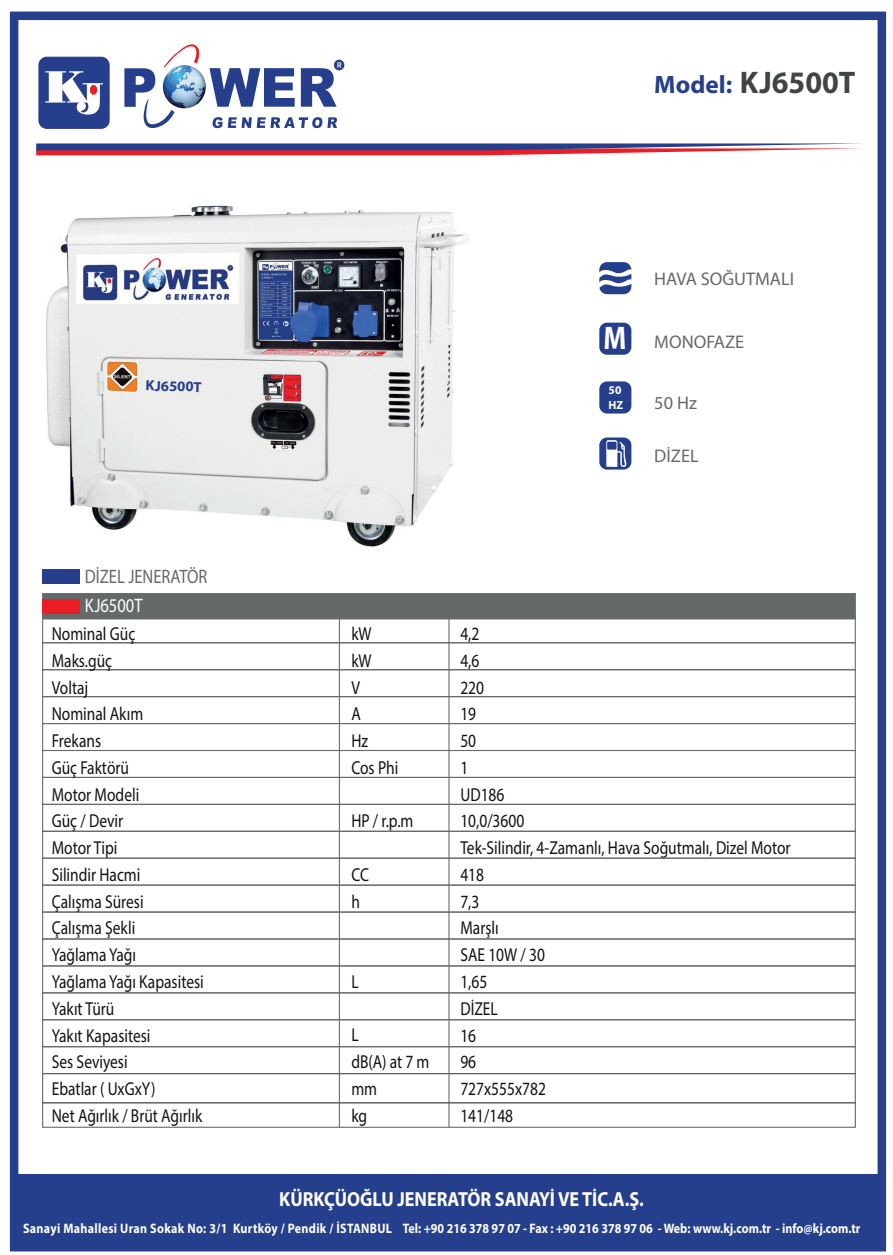
<style>
.page{position:relative;width:893px;height:1255px;background:#fff}
.page>*{position:absolute;margin:0;border:0;box-sizing:border-box;transform-origin:0 0}
.t1{font:700 32.85px "Myriad Pro";color:#fff;scale:.82 1}
.t2{font:700 31.35px "Myriad Pro";color:#414445}
.t3{font:700 20.4px "Myriad Pro";color:#fff;scale:.89 1}
.t4{font:19.5px "Myriad Pro";color:#656969;scale:.85 1}
.t5{font:19.5px "Myriad Pro";color:#fff;scale:.85 1}
.t6{font:18.75px/26.7px "Myriad Pro";color:#0f1313;scale:.82 1}
.t7{font:18.3px "Myriad Pro";color:#656969}
.t8{font:700 14.7px "Myriad Pro";color:#253f8c}
.t9{font:700 13.8px "Myriad Pro";letter-spacing:.015em;color:#fff;scale:.87 1}
.t10{font:700 11.85px/14.1px "Myriad Pro";color:#fff}
.s1{font-size:25.2px;color:#253f8c}
</style>
<div class="page">
<div style="left:14px;top:1174px;width:868px;height:73px;background:#253f8c"></div>
<img style="left:163px;top:65px;width:43px;height:43px;border-radius:22px">
<svg style="left:212px;top:117px;width:125px;height:11px"></svg>
<div style="left:39px;top:57px;width:70px;height:71px;background:#253f8c;border-radius:8px"></div>
<div style="left:39px;top:57px;width:70px;height:72px;border:1px solid #2d3489;border-radius:8px"></div>
<svg style="left:45px;top:71px;width:58px;height:43px"></svg>
<svg style="left:209px;top:68px;width:86px;height:39px"></svg>
<svg style="left:301px;top:60px;width:43px;height:47px"></svg>
<svg style="left:124px;top:44px;width:76px;height:84px"></svg>
<svg style="left:36px;top:143px;width:825px;height:12px;background:#975f83"></svg>
<div style="left:10px;top:12px;width:876px;height:1239px;border:9px solid #253f8c"></div>
<div style="left:43px;top:568px;width:37px;height:15px;background:#253f8c"></div>
<div style="left:42px;top:593px;width:814px;height:26px;background:#656969"></div>
<div style="left:43px;top:599px;width:37px;height:14px;background:#eb1e25"></div>
<img style="left:46px;top:205px;width:423px;height:342px">
<div style="left:42px;top:642px;width:814px;height:28px;border:1px solid #656969"></div>
<div style="left:42px;top:669px;width:814px;height:28px;border:1px solid #656969"></div>
<div style="left:42px;top:696px;width:814px;height:28px;border:1px solid #656969"></div>
<div style="left:42px;top:723px;width:814px;height:28px;border:1px solid #656969"></div>
<div style="left:42px;top:750px;width:814px;height:28px;border:1px solid #656969"></div>
<div style="left:42px;top:776px;width:814px;height:28px;border:1px solid #656969"></div>
<div style="left:42px;top:803px;width:814px;height:28px;border:1px solid #656969"></div>
<div style="left:42px;top:830px;width:814px;height:28px;border:1px solid #656969"></div>
<div style="left:42px;top:857px;width:814px;height:28px;border:1px solid #656969"></div>
<div style="left:42px;top:884px;width:814px;height:28px;border:1px solid #656969"></div>
<div style="left:42px;top:911px;width:814px;height:28px;border:1px solid #656969"></div>
<div style="left:42px;top:938px;width:814px;height:28px;border:1px solid #656969"></div>
<div style="left:42px;top:992px;width:814px;height:28px;border:1px solid #656969"></div>
<div style="left:42px;top:965px;width:814px;height:28px;border:1px solid #656969"></div>
<div style="left:42px;top:1019px;width:814px;height:28px;border:1px solid #656969"></div>
<div style="left:42px;top:1046px;width:814px;height:28px;border:1px solid #656969"></div>
<hr style="left:339px;top:615px;width:1px;height:512px;background:#656969">
<hr style="left:448px;top:616px;width:1px;height:511px;background:#656969">
<div style="left:42px;top:1073px;width:814px;height:30px;border:1px solid #5e6262"></div>
<div style="left:42px;top:1102px;width:814px;height:25px;border:1px solid #5e6262"></div>
<div style="left:599px;top:322px;width:32px;height:33px;background:#253f8c;border-radius:8px"></div>
<div style="left:599px;top:262px;width:32px;height:32px;background:#253f8c;border-radius:8px"></div>
<svg style="left:599px;top:269px;width:33px;height:20px"></svg>
<div style="left:599px;top:381px;width:32px;height:32px;background:#253f8c;border-radius:8px"></div>
<div style="left:599px;top:437px;width:32px;height:32px;background:#253f8c;border-radius:8px"></div>
<svg style="left:606px;top:440px;width:20px;height:27px"></svg>
<h2 class="t2" style="left:654px;top:61px;width:203px"><span class="s1">Model:</span> KJ6500T</h2>
<p class="t8" style="left:146px;top:376px;width:57px;rotate:1deg">KJ6500T</p>
<p class="t4" style="left:85px;top:564px;width:146px">DİZEL JENERATÖR</p>
<p class="t5" style="left:85px;top:593px;width:70px">KJ6500T</p>
<p class="t6" style="left:52px;top:620px;width:187px">Nominal Güç<br>Maks.güç<br>Voltaj<br>Nominal Akım<br>Frekans<br>Güç Faktörü<br>Motor Modeli<br>Güç / Devir<br>Motor Tipi<br>Silindir Hacmi<br>Çalışma Süresi<br>Çalışma Şekli<br>Yağlama Yağı<br>Yağlama Yağı Kapasitesi<br>Yakıt Türü<br>Yakıt Kapasitesi<br>Ses Seviyesi<br>Ebatlar ( UxGxY)<br>Net Ağırlık / Brüt Ağırlık</p>
<h1 class="t1" style="left:604px;top:317px;width:29px">M</h1>
<p class="t10" style="left:609px;top:383px;width:16px">50<br>HZ</p>
<p class="t7" style="left:654px;top:268px;width:141px">HAVA SOĞUTMALI</p>
<p class="t7" style="left:654px;top:330px;width:91px">MONOFAZE</p>
<p class="t7" style="left:654px;top:391px;width:44px">50 Hz</p>
<p class="t7" style="left:654px;top:445px;width:46px">DİZEL</p>
<p class="t6" style="left:351px;top:620px;width:59px">kW<br>kW<br>V<br>A<br>Hz<br>Cos Phi</p>
<p class="t6" style="left:351px;top:807px;width:77px">HP / r.p.m</p>
<p class="t6" style="left:351px;top:860px;width:23px">CC h</p>
<p class="t6" style="left:351px;top:967px;width:10px">L</p>
<p class="t6" style="left:351px;top:1021px;width:97px">L<br>dB(A) at 7 m mm<br>kg</p>
<p class="t6" style="left:460px;top:620px;width:404px">4,2<br>4,6<br>220<br>19<br>50<br>1<br>UD186<br>10,0/3600<br>Tek-Silindir, 4-Zamanlı, Hava Soğutmalı, Dizel Motor<br>418<br>7,3<br>Marşlı<br>SAE 10W / 30<br>1,65<br>DİZEL<br>16<br>96<br>727x555x782<br>141/148</p>
<p class="t3" style="left:279px;top:1185px;width:411px">KÜRKÇÜOĞLU JENERATÖR SANAYİ VE TİC.A.Ş.</p>
<p class="t9" style="left:23px;top:1219px;width:964px">Sanayi Mahallesi Uran Sokak No: 3/1 Kurtköy / Pendik / İSTANBUL Tel: +90 216 378 97 07 - Fax : +90 216 378 97 06 - Web: www.kj.com.tr - info@kj.com.tr</p>
</div>
